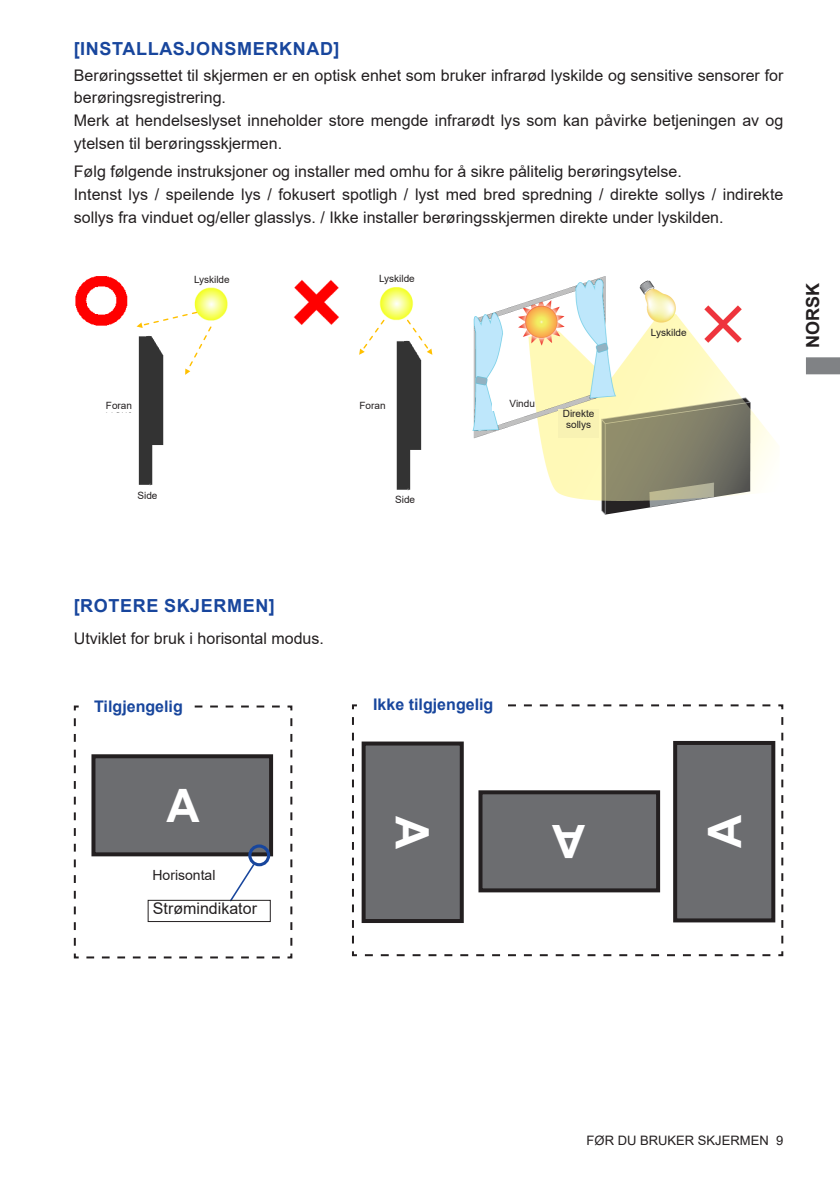
<style>
.page{position:relative;width:840px;height:1191px;background:#fff}
.page>*{position:absolute;margin:0;border:0;box-sizing:border-box;transform-origin:0 0}
.t1{font:700 46px "Arial";color:#fff}
.t2{font:700 18px "Arial";letter-spacing:.035em;color:#18469d}
.t3{font:700 18px "Arial";color:#231f20}
.t4{font:16px/22.6px "Arial";color:#231f20}
.t5{font:700 16px "Arial";color:#18469d}
.t6{font:14px "Arial";color:#231f20}
.t7{font:13px "Arial";color:#231f20}
.t8{font:10px/11.4px "Arial";color:#231f20;text-align:center}
</style>
<div class="page">
<svg style="left:806px;top:357px;width:33px;height:17px"></svg>
<img style="left:472px;top:276px;width:305px;height:239px">
<img style="left:75px;top:276px;width:358px;height:215px">
<svg style="left:136px;top:311px;width:76px;height:64px"></svg>
<svg style="left:405px;top:318px;width:27px;height:37px"></svg>
<svg style="left:359px;top:318px;width:26px;height:37px"></svg>
<div style="left:558px;top:410px;width:40px;height:28px;background:#f8f2b3"></div>
<div style="left:492px;top:400px;width:42px;height:10px;background:#fff"></div>
<div style="left:184px;top:285px;width:13px;height:5px;background:#fff"></div>
<div style="left:177px;top:276px;width:70px;height:10px;background:#fff"></div>
<div style="left:370px;top:283px;width:13px;height:5px;background:#fff"></div>
<div style="left:362px;top:275px;width:69px;height:10px;background:#fff"></div>
<div style="left:104px;top:401px;width:30px;height:11px;background:#fff"></div>
<div style="left:356px;top:401px;width:32px;height:13px;background:#fff"></div>
<svg style="left:352px;top:704px;width:431px;height:253px"></svg>
<div style="left:363px;top:696px;width:139px;height:22px;background:#fff"></div>
<div style="left:363px;top:743px;width:98px;height:178px;background:#6c6d70"></div>
<div style="left:361px;top:741px;width:102px;height:182px;border:4px solid #231f20"></div>
<svg style="left:73px;top:705px;width:220px;height:254px"></svg>
<div style="left:84px;top:698px;width:109px;height:20px;background:#fff"></div>
<div style="left:248px;top:844px;width:22px;height:22px;border:3px solid #18469d;border-radius:50%"></div>
<svg style="left:228px;top:862px;width:27px;height:38px"></svg>
<div style="left:148px;top:900px;width:122px;height:21px;border:1px solid #231f20"></div>
<p class="t2" style="left:74px;top:36px;width:267px">[INSTALLASJONSMERKNAD]</p>
<p class="t4" style="left:74px;top:64px;width:710px">Berøringssettet til skjermen er en optisk enhet som bruker infrarød lyskilde og sensitive sensorer for berøringsregistrering.<br>Merk at hendelseslyset inneholder store mengde infrarødt lys som kan påvirke betjeningen av og ytelsen til berøringsskjermen.</p>
<p class="t4" style="left:74px;top:160px;width:710px">Følg følgende instruksjoner og installer med omhu for å sikre pålitelig berøringsytelse.<br>Intenst lys / speilende lys / fokusert spotligh / lyst med bred spredning / direkte sollys / indirekte sollys fra vinduet og/eller glasslys. / Ikke installer berøringsskjermen direkte under lyskilden.</p>
<p class="t8" style="left:194px;top:274px;width:37px">Lyskilde</p>
<p class="t8" style="left:379px;top:273px;width:37px">Lyskilde</p>
<p class="t8" style="left:106px;top:399px;width:28px">Foran</p>
<p class="t8" style="left:359px;top:399px;width:28px">Foran</p>
<p class="t8" style="left:509px;top:398px;width:27px">Vindu</p>
<p class="t8" style="left:562px;top:407px;width:33px">Direkte sollys</p>
<p class="t8" style="left:650px;top:327px;width:37px">Lyskilde</p>
<p class="t3" style="left:799px;top:348px;width:66px;rotate:-90deg">NORSK</p>
<p class="t8" style="left:137px;top:490px;width:22px">Side</p>
<p class="t8" style="left:395px;top:494px;width:22px">Side</p>
<p class="t2" style="left:74px;top:592px;width:202px">[ROTERE SKJERMEN]</p>
<p class="t4" style="left:74px;top:626px;width:251px">Utviklet for bruk i horisontal modus.</p>
<p class="t5" style="left:94px;top:695px;width:90px">Tilgjengelig</p>
<h1 class="t1" style="left:166px;top:773px;width:35px">A</h1>
<p class="t6" style="left:152px;top:865px;width:65px">Horisontal</p>
<p class="t4" style="left:153px;top:897px;width:106px">Strømindikator</p>
<p class="t5" style="left:373px;top:693px;width:122px">Ikke tilgjengelig</p>
<h1 class="t1" style="left:444px;top:816px;width:35px;rotate:90deg">A</h1>
<h1 class="t1" style="left:585px;top:873px;width:35px;rotate:-180deg">A</h1>
<h1 class="t1" style="left:692px;top:847px;width:35px;rotate:-90deg">A</h1>
<p class="t7" style="left:586px;top:1131px;width:198px">FØR DU BRUKER SKJERMEN 9</p>
</div>
